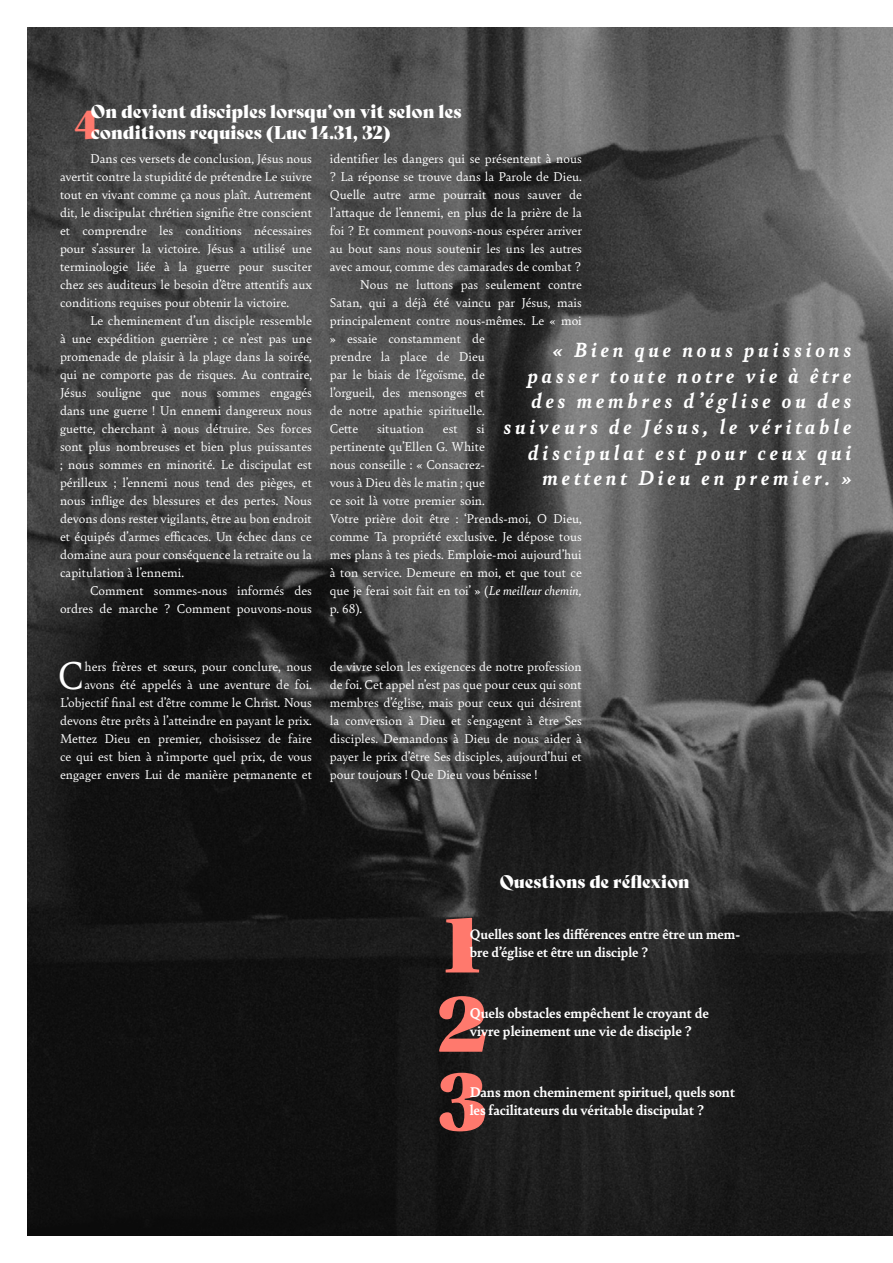
<style>
.page{position:relative;width:893px;height:1263px;background:#fff}
.page>*{position:absolute;margin:0;border:0;box-sizing:border-box;transform-origin:0 0}
.t1{font:87.6px "Utopia Std Black Headline";color:#ff796d}
.t2{font:43.8px "Utopia Std Black Headline";color:#ff796d}
.t3{font:41.25px "Bely";color:#fff}
.t4{font:italic 700 21.9px/25.5px "Bely";letter-spacing:.175em;color:#fff;text-align:right}
.t5{font:18px/21.6px "Bely Display";color:#fff}
.t6{font:17.55px "Bely Display";color:#fff}
.t7{font:700 15px/18px "Bely";color:#fff}
.t8{font:700 14.55px/17.5px "Bely";color:#fff}
.t9{font:13.5px/18px "Bely";color:#fff;text-align:justify}
.s1{font-style:italic}
</style>
<div class="page">
<hr style="left:892px;top:0;width:1px;height:1263px;background:#002c5a">
<img style="left:27px;top:27px;width:866px;height:1209px">
<h3 class="t5" style="left:91px;top:99px;width:372px">On devient disciples lorsqu’on vit selon les conditions requises (Luc 14.31, 32)</h3>
<h2 class="t2" style="left:74px;top:101px;width:27px">4</h2>
<p class="t9" style="left:60px;top:149px;width:253px;text-indent:30px">Dans ces versets de conclusion, Jésus nous avertit contre la stupidité de prétendre Le suivre tout en vivant comme ça nous plaît. Autrement dit, le discipulat chrétien signifie être conscient et comprendre les conditions nécessaires pour s’assurer la victoire. Jésus a utilisé une terminologie liée à la guerre pour susciter chez ses auditeurs le besoin d’être attentifs aux conditions requises pour obtenir la victoire.</p>
<p class="t9" style="left:60px;top:311px;width:253px;text-indent:30px">Le cheminement d’un disciple ressemble à une expédition guerrière ; ce n’est pas une promenade de plaisir à la plage dans la soirée, qui ne comporte pas de risques. Au contraire, Jésus souligne que nous sommes engagés dans une guerre ! Un ennemi dangereux nous guette, cherchant à nous détruire. Ses forces sont plus nombreuses et bien plus puissantes ; nous sommes en minorité. Le discipulat est périlleux ; l’ennemi nous tend des pièges, et nous inflige des blessures et des pertes. Nous devons dons rester vigilants, être au bon endroit et équipés d’armes efficaces. Un échec dans ce domaine aura pour conséquence la retraite ou la capitulation à l’ennemi.</p>
<p class="t9" style="left:60px;top:581px;width:253px;text-align:right">Comment sommes-nous informés des ordres de marche ? Comment pouvons-nous</p>
<p class="t9" style="left:330px;top:149px;width:253px">identifier les dangers qui se présentent à nous</p>
<p class="t9" style="left:330px;top:167px;width:253px">? La réponse se trouve dans la Parole de Dieu.</p>
<p class="t9" style="left:330px;top:185px;width:253px">Quelle autre arme pourrait nous sauver de</p>
<p class="t9" style="left:330px;top:203px;width:253px">l’attaque de l’ennemi, en plus de la prière de la</p>
<p class="t9" style="left:330px;top:221px;width:253px">foi ? Et comment pouvons-nous espérer arriver</p>
<p class="t9" style="left:330px;top:239px;width:253px">au bout sans nous soutenir les uns les autres</p>
<p class="t9" style="left:330px;top:257px;width:253px">avec amour, comme des camarades de combat ?</p>
<p class="t9" style="left:360px;top:275px;width:223px">Nous ne luttons pas seulement contre</p>
<p class="t9" style="left:330px;top:293px;width:253px">Satan, qui a déjà été vaincu par Jésus, mais</p>
<p class="t9" style="left:330px;top:311px;width:253px">principalement contre nous-mêmes. Le « moi</p>
<p class="t9" style="left:330px;top:329px;width:156px">» essaie constamment de</p>
<p class="t9" style="left:330px;top:347px;width:156px">prendre la place de Dieu</p>
<p class="t9" style="left:330px;top:365px;width:156px">par le biais de l’égoïsme, de</p>
<p class="t9" style="left:330px;top:383px;width:156px">l’orgueil, des mensonges et</p>
<p class="t9" style="left:330px;top:401px;width:156px">de notre apathie spirituelle.</p>
<p class="t9" style="left:330px;top:419px;width:30px">Cette</p>
<p class="t9" style="left:377px;top:419px;width:49px">situation</p>
<p class="t9" style="left:443px;top:419px;width:16px">est</p>
<h3 class="t4" style="left:503px;top:336px;width:349px">« Bien que nous puissions passer toute notre vie à être des membres d’église ou des suiveurs de Jésus, le véritable discipulat est pour ceux qui mettent Dieu en premier. »</h3>
<p class="t9" style="left:330px;top:419px;width:253px;text-align:left;text-indent:147px">si<br>pertinente qu’Ellen G. White<br>nous conseille : « Consacrez-<br>vous à Dieu dès le matin ; que<br>ce soit là votre premier soin.<br>Votre prière doit être : ‘Prends-moi, O Dieu, comme Ta propriété exclusive. Je dépose tous mes plans à tes pieds. Emploie-moi aujourd’hui à ton service. Demeure en moi, et que tout ce que je ferai soit fait en toi’ » (<span class="s1">Le meilleur chemin, </span>p. 68).</p>
<p class="t9" style="left:60px;top:657px;width:253px;text-align:right">hers frères et sœurs, pour conclure, nous avons été appelés à une aventure de foi.<br>L’objectif final est d’être comme le Christ. Nous devons être prêts à l’atteindre en payant le prix.<br>Mettez Dieu en premier, choisissez de faire ce qui est bien à n’importe quel prix, de vous engager envers Lui de manière permanente et</p>
<p class="t9" style="left:330px;top:657px;width:253px">de vivre selon les exigences de notre profession de foi. Cet appel n’est pas que pour ceux qui sont membres d’église, mais pour ceux qui désirent la conversion à Dieu et s’engagent à être Ses disciples. Demandons à Dieu de nous aider à payer le prix d’être Ses disciples, aujourd’hui et pour toujours ! Que Dieu vous bénisse !</p>
<h3 class="t3" style="left:58px;top:646px;width:28px">C</h3>
<p class="t6" style="left:500px;top:868px;width:191px">Questions de réflexion</p>
<p class="t8" style="left:470px;top:925px;width:272px">Quelles sont les différences entre être un mem&shy;bre d’église et être un disciple ?</p>
<h1 class="t1" style="left:437px;top:898px;width:53px">1</h1>
<h1 class="t1" style="left:437px;top:977px;width:53px">2</h1>
<p class="t7" style="left:470px;top:1003px;width:241px">Quels obstacles empêchent le croyant de vivre pleinement une vie de disciple ?</p>
<h1 class="t1" style="left:437px;top:1054px;width:53px">3</h1>
<p class="t7" style="left:470px;top:1083px;width:267px">Dans mon cheminement spirituel, quels sont les facilitateurs du véritable discipulat ?</p>
</div>
